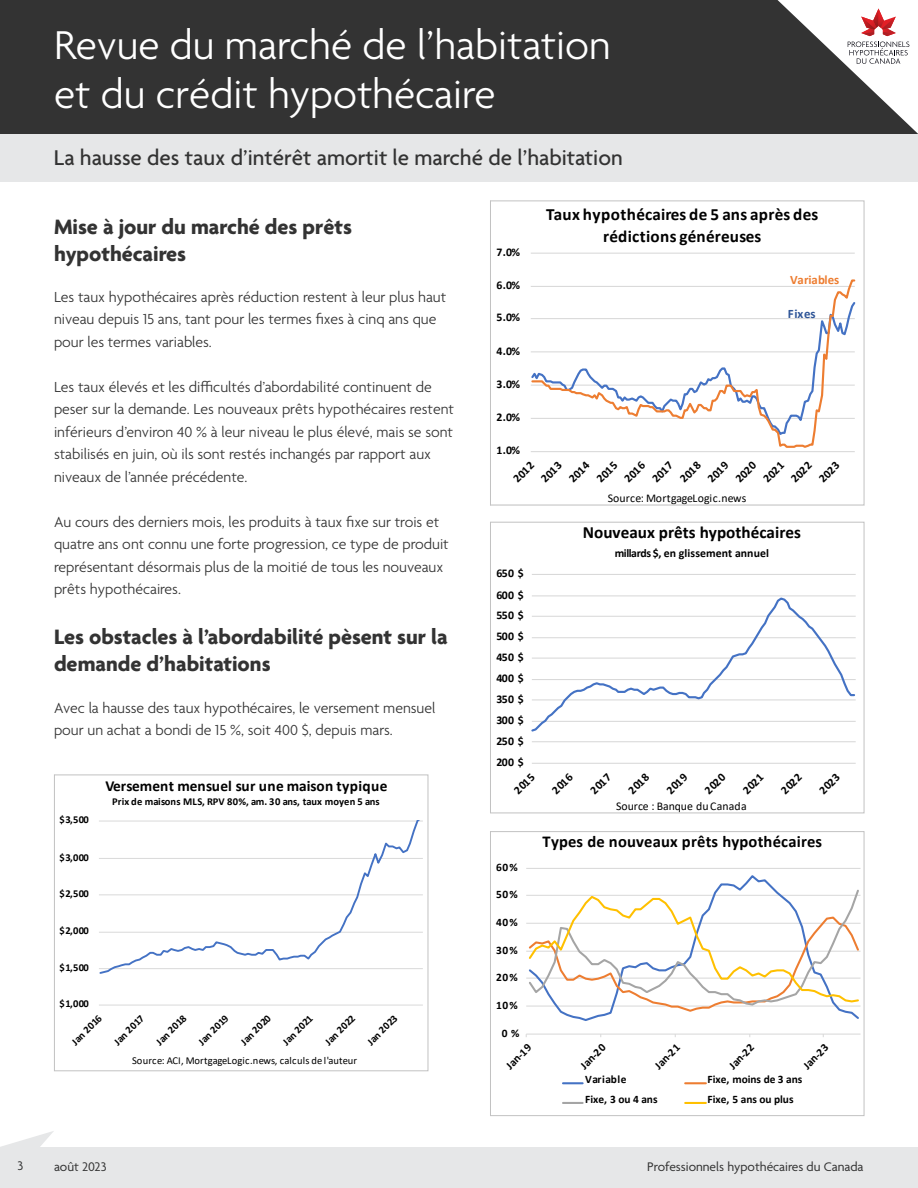
<style>
.page{position:relative;width:918px;height:1188px;background:#fff}
.page>*{position:absolute;margin:0;border:0;box-sizing:border-box;transform-origin:0 0}
.t1{font:300 43.5px/49.5px "Agenda";color:#fff}
.t2{font:500 23.1px "Agenda";color:#333}
.t3{font:700 22.5px/27px "Agenda";color:#333}
.t4{font:700 17.1px/21.5px "Calibri";letter-spacing:.02em;color:#000;text-align:center}
.t5{font:700 17.1px "Calibri";color:#000}
.t6{font:700 16.5px "Calibri";letter-spacing:.01em;color:#000}
.t7{font:300 15.75px/22.5px "Agenda";color:#333}
.t8{font:700 15.3px "Calibri";letter-spacing:.005em;color:#000}
.t9{font:13.5px "Agenda";color:#333}
.t10{font:13.5px "Agenda";color:#323333}
.t11{font:700 12.9px "Calibri";color:#ed7d31}
.t12{font:700 12.9px "Calibri";letter-spacing:.025em;color:#2f5597}
.t13{font:700 11.85px "Calibri";letter-spacing:.005em;color:#000}
.t14{font:11.85px "Calibri";letter-spacing:.015em;color:#000}
.t15{font:11.85px "Calibri";letter-spacing:-.005em;color:#000}
.t16{font:700 11.4px/19.6px "Calibri";letter-spacing:-.005em;color:#000}
.t17{font:700 10.5px "Calibri";letter-spacing:.01em;color:#000}
.t18{font:10.5px "Calibri";letter-spacing:.02em;color:#000}
</style>
<div class="page">
<div style="left:0;top:0;width:918px;height:147px;background:#333"></div>
<div style="left:0;top:134px;width:918px;height:47px;background:#e6e7e8"></div>
<svg style="left:1px;top:1131px;width:53px;height:16px"></svg>
<div style="left:0;top:1147px;width:918px;height:41px;background:#e6e7e8"></div>
<svg style="left:778px;top:0;width:140px;height:134px"></svg>
<svg style="left:531px;top:252px;width:325px;height:200px"></svg>
<div style="left:490px;top:200px;width:374px;height:305px;border:1px solid #c2c2c2"></div>
<svg style="left:531px;top:574px;width:325px;height:190px"></svg>
<div style="left:490px;top:522px;width:374px;height:291px;border:1px solid #c2c2c2"></div>
<svg style="left:525px;top:868px;width:336px;height:236px"></svg>
<div style="left:490px;top:831px;width:374px;height:285px;border:1px solid #c2c2c2"></div>
<svg style="left:99px;top:820px;width:324px;height:186px"></svg>
<div style="left:54px;top:774px;width:374px;height:297px;border:1px solid #c2c2c2"></div>
<h1 class="t1" style="left:54px;top:23px;width:558px">Revue du marché de l’habitation et du crédit hypothécaire</h1>
<h2 class="t2" style="left:54px;top:145px;width:570px">La hausse des taux d’intérêt amortit le marché de l’habitation</h2>
<h3 class="t3" style="left:54px;top:215px;width:299px">Mise à jour du marché des prêts hypothécaires</h3>
<p class="t7" style="left:54px;top:286px;width:394px">Les taux hypothécaires après réduction restent à leur plus haut niveau depuis 15 ans, tant pour les termes fixes à cinq ans que pour les termes variables.</p>
<p class="t7" style="left:54px;top:376px;width:402px">Les taux élevés et les difficultés d’abordabilité continuent de peser sur la demande. Les nouveaux prêts hypothécaires restent inférieurs d’environ 40 % à leur niveau le plus élevé, mais se sont stabilisés en juin, où ils sont restés inchangés par rapport aux niveaux de l’année précédente.</p>
<p class="t7" style="left:54px;top:511px;width:396px">Au cours des derniers mois, les produits à taux fixe sur trois et quatre ans ont connu une forte progression, ce type de produit représentant désormais plus de la moitié de tous les nouveaux prêts hypothécaires.</p>
<h3 class="t3" style="left:54px;top:625px;width:395px">Les obstacles à l’abordabilité pèsent sur la demande d’habitations</h3>
<p class="t7" style="left:54px;top:698px;width:383px">Avec la hausse des taux hypothécaires, le versement mensuel pour un achat a bondi de 15 %, soit 400 $, depuis mars.</p>
<p class="t17" style="left:60px;top:813px;width:31px">$3,500</p>
<p class="t17" style="left:60px;top:850px;width:31px">$3,000</p>
<p class="t17" style="left:60px;top:886px;width:31px">$2,500</p>
<p class="t17" style="left:60px;top:923px;width:31px">$2,000</p>
<p class="t17" style="left:60px;top:960px;width:31px">$1,500</p>
<p class="t17" style="left:60px;top:997px;width:31px">$1,000</p>
<p class="t8" style="left:105px;top:775px;width:283px">Versement mensuel sur une maison typique</p>
<p class="t17" style="left:112px;top:794px;width:269px">Prix de maisons MLS, RPV 80%, am. 30 ans, taux moyen 5 ans</p>
<p class="t17" style="left:68px;top:1038px;width:39px;rotate:-45deg">Jan 2016</p>
<p class="t17" style="left:110px;top:1038px;width:39px;rotate:-45deg">Jan 2017</p>
<p class="t17" style="left:153px;top:1038px;width:39px;rotate:-45deg">Jan 2018</p>
<p class="t17" style="left:195px;top:1038px;width:39px;rotate:-45deg">Jan 2019</p>
<p class="t17" style="left:237px;top:1038px;width:39px;rotate:-45deg">Jan 2020</p>
<p class="t17" style="left:279px;top:1038px;width:39px;rotate:-45deg">Jan 2021</p>
<p class="t17" style="left:321px;top:1038px;width:39px;rotate:-45deg">Jan 2022</p>
<p class="t17" style="left:364px;top:1038px;width:39px;rotate:-45deg">Jan 2023</p>
<p class="t18" style="left:132px;top:1053px;width:227px">Source: ACI, MortgageLogic.news, calculs de l'auteur</p>
<p class="t13" style="left:496px;top:244px;width:25px">7.0%</p>
<p class="t13" style="left:496px;top:277px;width:25px">6.0%</p>
<p class="t13" style="left:496px;top:309px;width:25px">5.0%</p>
<p class="t13" style="left:496px;top:342px;width:25px">4.0%</p>
<p class="t13" style="left:496px;top:375px;width:25px">3.0%</p>
<p class="t13" style="left:496px;top:409px;width:25px">2.0%</p>
<p class="t13" style="left:496px;top:442px;width:25px">1.0%</p>
<p class="t4" style="left:546px;top:204px;width:274px">Taux hypothécaires de 5 ans après des rédictions généreuses</p>
<p class="t11" style="left:790px;top:270px;width:51px">Variables</p>
<p class="t12" style="left:788px;top:305px;width:29px">Fixes</p>
<p class="t13" style="left:509px;top:475px;width:26px;rotate:-45deg">2012</p>
<p class="t13" style="left:537px;top:475px;width:26px;rotate:-45deg">2013</p>
<p class="t13" style="left:565px;top:475px;width:26px;rotate:-45deg">2014</p>
<p class="t13" style="left:592px;top:475px;width:26px;rotate:-45deg">2015</p>
<p class="t13" style="left:620px;top:475px;width:26px;rotate:-45deg">2016</p>
<p class="t13" style="left:648px;top:475px;width:26px;rotate:-45deg">2017</p>
<p class="t13" style="left:676px;top:475px;width:26px;rotate:-45deg">2018</p>
<p class="t13" style="left:704px;top:475px;width:26px;rotate:-45deg">2019</p>
<p class="t13" style="left:731px;top:475px;width:26px;rotate:-45deg">2020</p>
<p class="t13" style="left:759px;top:475px;width:26px;rotate:-45deg">2021</p>
<p class="t13" style="left:787px;top:475px;width:26px;rotate:-45deg">2022</p>
<p class="t13" style="left:815px;top:475px;width:26px;rotate:-45deg">2023</p>
<p class="t14" style="left:608px;top:489px;width:140px">Source: MortgageLogic.news</p>
<p class="t13" style="left:496px;top:565px;width:29px">650 $</p>
<p class="t13" style="left:496px;top:586px;width:29px">600 $</p>
<p class="t13" style="left:496px;top:607px;width:29px">550 $</p>
<p class="t13" style="left:496px;top:628px;width:29px">500 $</p>
<p class="t13" style="left:496px;top:649px;width:29px">450 $</p>
<p class="t13" style="left:496px;top:670px;width:29px">400 $</p>
<p class="t13" style="left:496px;top:690px;width:29px">350 $</p>
<p class="t13" style="left:496px;top:712px;width:29px">300 $</p>
<p class="t13" style="left:496px;top:732px;width:29px">250 $</p>
<p class="t13" style="left:496px;top:754px;width:29px">200 $</p>
<p class="t5" style="left:583px;top:520px;width:220px">Nouveaux prêts hypothécaires</p>
<p class="t13" style="left:615px;top:545px;width:156px">millards $, en glissement annuel</p>
<p class="t13" style="left:510px;top:786px;width:26px;rotate:-45deg">2015</p>
<p class="t13" style="left:548px;top:786px;width:26px;rotate:-45deg">2016</p>
<p class="t13" style="left:586px;top:786px;width:26px;rotate:-45deg">2017</p>
<p class="t13" style="left:624px;top:786px;width:26px;rotate:-45deg">2018</p>
<p class="t13" style="left:662px;top:786px;width:26px;rotate:-45deg">2019</p>
<p class="t13" style="left:701px;top:786px;width:26px;rotate:-45deg">2020</p>
<p class="t13" style="left:739px;top:786px;width:26px;rotate:-45deg">2021</p>
<p class="t13" style="left:777px;top:786px;width:26px;rotate:-45deg">2022</p>
<p class="t13" style="left:815px;top:786px;width:26px;rotate:-45deg">2023</p>
<p class="t15" style="left:616px;top:798px;width:132px">Source : Banque du Canada</p>
<p class="t16" style="left:496px;top:857px;width:23px">60%</p>
<p class="t16" style="left:496px;top:884px;width:23px">50%</p>
<p class="t16" style="left:496px;top:912px;width:23px">40%</p>
<p class="t16" style="left:496px;top:940px;width:23px">30%</p>
<p class="t16" style="left:496px;top:967px;width:23px">20%</p>
<p class="t16" style="left:496px;top:995px;width:23px">10%</p>
<p class="t16" style="left:502px;top:1023px;width:19px">0 %</p>
<p class="t6" style="left:543px;top:830px;width:281px">Types de nouveaux prêts hypothécaires</p>
<p class="t16" style="left:501px;top:1060px;width:32px;rotate:-45deg">Jan-19</p>
<p class="t16" style="left:575px;top:1060px;width:32px;rotate:-45deg">Jan-20</p>
<p class="t16" style="left:649px;top:1060px;width:32px;rotate:-45deg">Jan-21</p>
<p class="t16" style="left:724px;top:1060px;width:32px;rotate:-45deg">Jan-22</p>
<p class="t16" style="left:798px;top:1060px;width:32px;rotate:-45deg">Jan-23</p>
<p class="t16" style="left:585px;top:1069px;width:74px">Variable<br>Fixe, 3 ou 4 ans</p>
<p class="t16" style="left:708px;top:1069px;width:96px">Fixe, moins de 3 ans<br>Fixe, 5 ans ou plus</p>
<p class="t10" style="left:17px;top:1159px;width:7px">3</p>
<p class="t9" style="left:54px;top:1159px;width:54px">août 2023</p>
<p class="t9" style="left:647px;top:1159px;width:218px">Professionnels hypothécaires du Canada</p>
</div>
